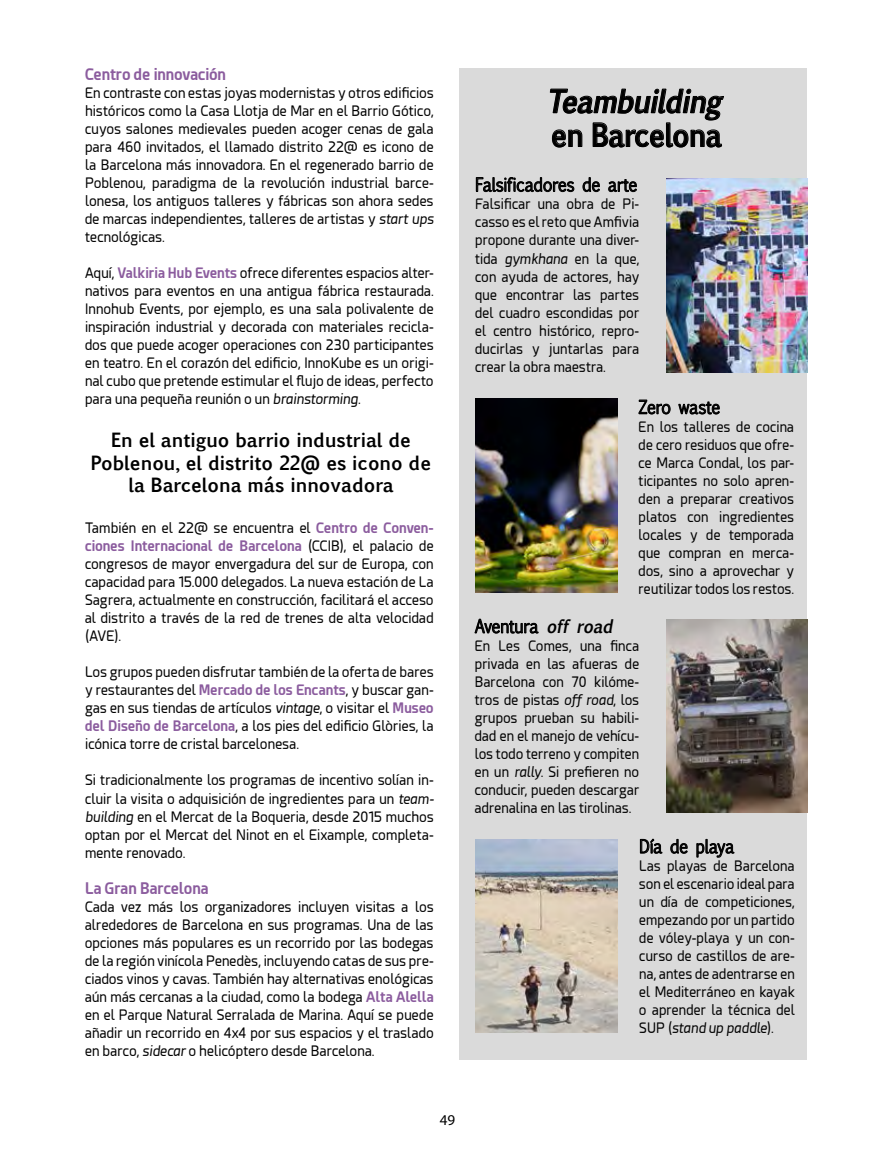
<style>
.page{position:relative;width:893px;height:1149px;background:#fff}
.page>*{position:absolute;margin:0;border:0;box-sizing:border-box;transform-origin:0 0}
.t1{font:italic 700 30.9px "Euphemia UCAS";color:#000;scale:.89 1}
.t2{font:700 30.9px "Euphemia UCAS";letter-spacing:-.03em;color:#000;scale:.89 1}
.t3{font:700 18.75px/22.5px "Euphemia UCAS";color:#000;text-align:center}
.t4{font:18px "Euphemia CAS";letter-spacing:-.015em;color:#000;scale:.9 1}
.t5{font:700 15.75px "Esphimere";letter-spacing:.005em;color:#8b5c9e;scale:.95 1}
.t6{font:15px "Myriad Pro";color:#000}
.t7{font:14.25px/18px "Esphimere";letter-spacing:.01em;color:#000;text-align:justify;scale:.95 1}
.t8{font:14.25px/18px "Esphimere";letter-spacing:.01em;color:#000;text-align:justify;scale:.94 1}
.s1{font-style:italic}
.s2{font-weight:700;color:#8b5c9e}
.s3{font-family:"Euphemia UCAS";font-weight:700;font-style:italic}
</style>
<div class="page">
<div style="left:459px;top:68px;width:348px;height:991px;background:#dadada"></div>
<svg style="left:550px;top:89px;width:174px;height:58px"></svg>
<svg style="left:476px;top:177px;width:98px;height:15px"></svg>
<svg style="left:582px;top:177px;width:18px;height:15px"></svg>
<svg style="left:608px;top:179px;width:29px;height:13px"></svg>
<svg style="left:638px;top:399px;width:33px;height:15px"></svg>
<svg style="left:678px;top:401px;width:42px;height:13px"></svg>
<svg style="left:474px;top:618px;width:65px;height:15px"></svg>
<svg style="left:640px;top:838px;width:23px;height:15px"></svg>
<svg style="left:670px;top:838px;width:18px;height:15px"></svg>
<svg style="left:696px;top:838px;width:39px;height:19px"></svg>
<img style="left:666px;top:179px;width:142px;height:193px">
<img style="left:476px;top:399px;width:141px;height:193px">
<img style="left:666px;top:619px;width:142px;height:193px">
<img style="left:476px;top:839px;width:141px;height:193px">
<p class="t5" style="left:85px;top:64px;width:150px">Centro de innovación</p>
<p class="t7" style="left:85px;top:84px;width:369px">En contraste con estas joyas modernistas y otros edificios históricos como la Casa Llotja de Mar en el Barrio Gótico, cuyos salones medievales pueden acoger cenas de gala para 460 invitados, el llamado distrito 22@ es icono de la Barcelona más innovadora. En el regenerado barrio de Poblenou, paradigma de la revolución industrial barce&shy;lonesa, los antiguos talleres y fábricas son ahora sedes de marcas independientes, talleres de artistas y <span class="s1">start ups </span>tecnológicas.</p>
<p class="t7" style="left:85px;top:264px;width:369px">Aquí, <span class="s2">Valkiria Hub Events</span> ofrece diferentes espacios alter&shy;nativos para eventos en una antigua fábrica restaurada.<br>Innohub Events, por ejemplo, es una sala polivalente de inspiración industrial y decorada con materiales recicla&shy;dos que puede acoger operaciones con 230 participantes en teatro. En el corazón del edificio, InnoKube es un origi&shy;nal cubo que pretende estimular el flujo de ideas, perfecto para una pequeña reunión o un <span class="s1">brainstorming</span>.</p>
<h2 class="t3" style="left:91px;top:429px;width:342px">En el antiguo barrio industrial de<br>Poblenou, el distrito 22@ es icono de la Barcelona más innovadora</h2>
<p class="t7" style="left:85px;top:519px;width:369px">También en el 22@ se encuentra el <span class="s2">Centro de Conven&shy;ciones Internacional de Barcelona</span> (CCIB), el palacio de congresos de mayor envergadura del sur de Europa, con capacidad para 15.000 delegados. La nueva estación de La Sagrera, actualmente en construcción, facilitará el acceso al distrito a través de la red de trenes de alta velocidad (AVE).</p>
<p class="t7" style="left:85px;top:663px;width:369px">Los grupos pueden disfrutar también de la oferta de bares y restaurantes del <span class="s2">Mercado de los Encants</span>, y buscar gan&shy;gas en sus tiendas de artículos <span class="s1">vintage</span>, o visitar el <span class="s2">Museo del Diseño de Barcelona</span>, a los pies del edificio Glòries, la icónica torre de cristal barcelonesa.</p>
<p class="t7" style="left:85px;top:771px;width:369px">Si tradicionalmente los programas de incentivo solían in&shy;cluir la visita o adquisición de ingredientes para un <span class="s1">team&shy;building</span> en el Mercat de la Boqueria, desde 2015 muchos optan por el Mercat del Ninot en el Eixample, completa&shy;mente renovado.</p>
<p class="t5" style="left:85px;top:877px;width:131px">La Gran Barcelona</p>
<p class="t7" style="left:85px;top:897px;width:369px">Cada vez más los organizadores incluyen visitas a los alrededores de Barcelona en sus programas. Una de las opciones más populares es un recorrido por las bodegas de la región vinícola Penedès, incluyendo catas de sus pre&shy;ciados vinos y cavas. También hay alternativas enológicas aún más cercanas a la ciudad, como la bodega <span class="s2">Alta Alella </span>en el Parque Natural Serralada de Marina. Aquí se puede añadir un recorrido en 4x4 por sus espacios y el traslado en barco, <span class="s1">sidecar</span> o helicóptero desde Barcelona.</p>
<h1 class="t1" style="left:546px;top:78px;width:207px">Teambuilding</h1>
<h1 class="t2" style="left:551px;top:111px;width:194px">en Barcelona</h1>
<p class="t4" style="left:475px;top:172px;width:182px">Falsificadores de arte</p>
<p class="t8" style="left:475px;top:195px;width:176px">Falsificar una obra de Pi&shy;casso es el reto que Amfivia propone durante una diver&shy;tida <span class="s1">gymkhana</span> en la que, con ayuda de actores, hay que encontrar las partes del cuadro escondidas por el centro histórico, repro&shy;ducirlas y juntarlas para crear la obra maestra.</p>
<p class="t4" style="left:639px;top:394px;width:92px">Zero waste</p>
<p class="t8" style="left:639px;top:418px;width:167px">En los talleres de cocina de cero residuos que ofre&shy;ce Marca Condal, los par&shy;ticipantes no solo apren&shy;den a preparar creativos platos con ingredientes locales y de temporada que compran en merca&shy;dos, sino a aprovechar y reutilizar todos los restos.</p>
<p class="t4" style="left:475px;top:613px;width:160px">Aventura <span class="s3">off road</span></p>
<p class="t8" style="left:475px;top:637px;width:176px">En Les Comes, una finca privada en las afueras de Barcelona con 70 kilóme&shy;tros de pistas <span class="s1">off road</span>, los grupos prueban su habili&shy;dad en el manejo de vehícu&shy;los todo terreno y compiten en un <span class="s1">rally</span>. Si prefieren no conducir, pueden descargar adrenalina en las tirolinas.</p>
<p class="t4" style="left:639px;top:833px;width:107px">Día de playa</p>
<p class="t8" style="left:639px;top:857px;width:167px">Las playas de Barcelona son el escenario ideal para un día de competiciones, empezando por un partido de vóley-playa y un con&shy;curso de castillos de are&shy;na, antes de adentrarse en el Mediterráneo en kayak o aprender la técnica del SUP (<span class="s1">stand up paddle</span>).</p>
<p class="t6" style="left:440px;top:1109px;width:17px">49</p>
</div>
